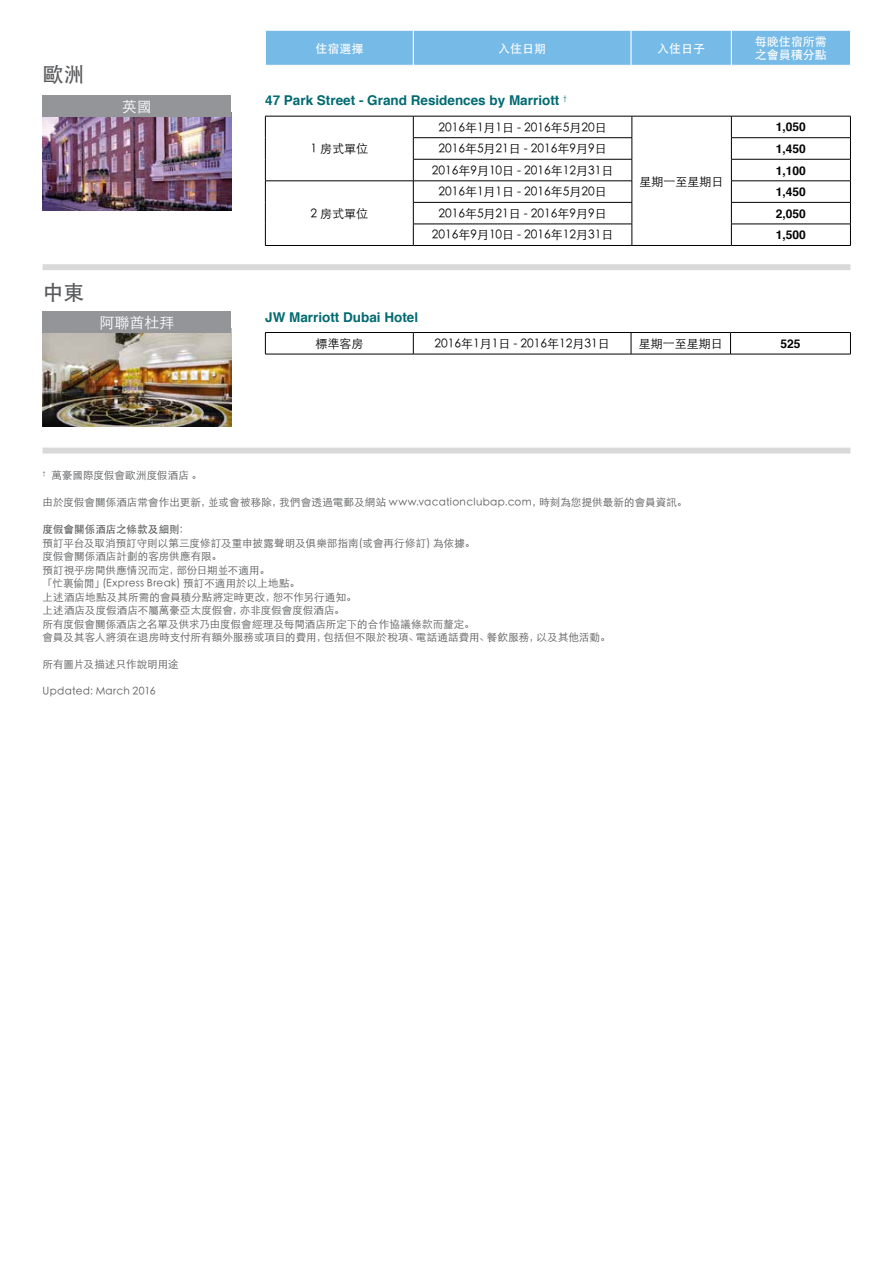
<style>
.page{position:relative;width:893px;height:1263px;background:#fff}
.page>*{position:absolute;margin:0;border:0;box-sizing:border-box;transform-origin:0 0}
.t1{font:21px "ST Heiti";color:#58595b}
.t2{font:15px "ST Xihei";color:#fff}
.t3{font:700 13.5px "Helvetica";color:#006a71}
.t4{font:12px "ST Xihei";color:#000}
.t5{font:700 12px "Helvetica";color:#000}
.t6{font:12px/13.5px "ST Heiti";color:#fff}
.t7{font:10.5px/13.5px "ST Xihei";letter-spacing:.01em;color:#58595b}
.t8{font:10.5px "ST Heiti";letter-spacing:.005em;color:#58595b}
</style>
<div class="page">
<hr style="left:265px;top:332px;width:148px;height:1px;background:#000">
<svg style="left:265px;top:333px;width:1px;height:21px"></svg>
<hr style="left:413px;top:332px;width:218px;height:1px;background:#000">
<svg style="left:413px;top:333px;width:1px;height:21px"></svg>
<hr style="left:631px;top:332px;width:99px;height:1px;background:#000">
<svg style="left:631px;top:333px;width:1px;height:21px"></svg>
<hr style="left:730px;top:332px;width:121px;height:1px;background:#000">
<svg style="left:730px;top:333px;width:1px;height:21px"></svg>
<svg style="left:850px;top:333px;width:1px;height:21px"></svg>
<hr style="left:265px;top:354px;width:148px;height:1px;background:#000">
<hr style="left:413px;top:354px;width:218px;height:1px;background:#000">
<hr style="left:631px;top:354px;width:99px;height:1px;background:#000">
<hr style="left:730px;top:354px;width:121px;height:1px;background:#000">
<img style="left:43px;top:333px;width:188px;height:93px">
<div style="left:43px;top:312px;width:188px;height:21px;background:#939598"></div>
<div style="left:43px;top:264px;width:807px;height:6px;background:#d9d9d9"></div>
<div style="left:43px;top:448px;width:807px;height:6px;background:#d9d9d9"></div>
<div style="left:266px;top:31px;width:584px;height:34px;background:#76bae7"></div>
<hr style="left:413px;top:30px;width:1px;height:35px;background:#fff">
<hr style="left:630px;top:30px;width:2px;height:35px;background:#fff">
<hr style="left:731px;top:30px;width:1px;height:35px;background:#fff">
<img style="left:43px;top:117px;width:188px;height:93px">
<div style="left:43px;top:95px;width:188px;height:22px;background:#939598"></div>
<hr style="left:265px;top:116px;width:148px;height:1px;background:#000">
<hr style="left:413px;top:116px;width:219px;height:1px;background:#000">
<hr style="left:632px;top:116px;width:99px;height:1px;background:#000">
<hr style="left:731px;top:116px;width:120px;height:1px;background:#000">
<hr style="left:413px;top:137px;width:219px;height:1px;background:#000">
<hr style="left:731px;top:137px;width:120px;height:1px;background:#000">
<hr style="left:413px;top:159px;width:219px;height:1px;background:#000">
<hr style="left:731px;top:159px;width:120px;height:1px;background:#000">
<hr style="left:265px;top:181px;width:148px;height:1px;background:#000">
<hr style="left:413px;top:181px;width:219px;height:1px;background:#000">
<hr style="left:731px;top:181px;width:120px;height:1px;background:#000">
<hr style="left:413px;top:202px;width:219px;height:1px;background:#000">
<hr style="left:731px;top:202px;width:120px;height:1px;background:#000">
<svg style="left:265px;top:116px;width:1px;height:129px"></svg>
<hr style="left:413px;top:224px;width:219px;height:1px;background:#000">
<svg style="left:413px;top:116px;width:1px;height:129px"></svg>
<svg style="left:632px;top:116px;width:1px;height:129px"></svg>
<hr style="left:731px;top:224px;width:120px;height:1px;background:#000">
<svg style="left:731px;top:116px;width:1px;height:129px"></svg>
<svg style="left:850px;top:116px;width:1px;height:129px"></svg>
<hr style="left:265px;top:245px;width:148px;height:1px;background:#000">
<hr style="left:413px;top:245px;width:219px;height:1px;background:#000">
<hr style="left:632px;top:245px;width:99px;height:1px;background:#000">
<hr style="left:731px;top:245px;width:120px;height:1px;background:#000">
<h1 class="t1" style="left:43px;top:64px;width:43px">歐洲</h1>
<h2 class="t2" style="left:122px;top:99px;width:31px">英國</h2>
<h1 class="t1" style="left:43px;top:282px;width:43px">中東</h1>
<h2 class="t2" style="left:99px;top:315px;width:76px">阿聯酋杜拜</h2>
<p class="t6" style="left:315px;top:41px;width:49px">住宿選擇</p>
<p class="t6" style="left:498px;top:41px;width:49px">入住日期</p>
<p class="t6" style="left:657px;top:41px;width:49px">入住日子</p>
<p class="t6" style="left:755px;top:35px;width:74px">每晚住宿所需之會員積分點</p>
<p class="t3" style="left:265px;top:90px;width:303px">47 Park Street - Grand Residences by Marriott <sup>†</sup></p>
<p class="t4" style="left:438px;top:121px;width:170px">2016年1月1日 - 2016年5月20日</p>
<p class="t5" style="left:776px;top:118px;width:32px">1,050</p>
<p class="t4" style="left:311px;top:143px;width:59px">1 房式單位</p>
<p class="t4" style="left:311px;top:208px;width:59px">2 房式單位</p>
<p class="t4" style="left:438px;top:143px;width:170px">2016年5月21日 - 2016年9月9日</p>
<p class="t5" style="left:776px;top:139px;width:32px">1,450</p>
<p class="t4" style="left:432px;top:164px;width:183px">2016年9月10日 - 2016年12月31日</p>
<p class="t5" style="left:776px;top:161px;width:32px">1,100</p>
<p class="t4" style="left:640px;top:175px;width:85px">星期一至星期日</p>
<p class="t4" style="left:438px;top:186px;width:170px">2016年1月1日 - 2016年5月20日</p>
<p class="t5" style="left:776px;top:182px;width:32px">1,450</p>
<p class="t4" style="left:438px;top:208px;width:170px">2016年5月21日 - 2016年9月9日</p>
<p class="t5" style="left:776px;top:204px;width:32px">2,050</p>
<p class="t4" style="left:432px;top:229px;width:183px">2016年9月10日 - 2016年12月31日</p>
<p class="t5" style="left:776px;top:225px;width:32px">1,500</p>
<p class="t3" style="left:265px;top:306px;width:155px">JW Marriott Dubai Hotel</p>
<p class="t4" style="left:315px;top:338px;width:49px">標準客房</p>
<p class="t4" style="left:435px;top:338px;width:177px">2016年1月1日 - 2016年12月31日</p>
<p class="t4" style="left:639px;top:338px;width:85px">星期一至星期日</p>
<p class="t5" style="left:780px;top:334px;width:22px">525</p>
<p class="t7" style="left:43px;top:469px;width:161px"><sup>†</sup> 萬豪國際度假會歐洲度假酒店 。</p>
<p class="t7" style="left:43px;top:496px;width:646px">由於度假會關係酒店常會作出更新，並或會被移除，我們會透過電郵及網站 www.vacationclubap.com，時刻為您提供最新的會員資訊。</p>
<p class="t8" style="left:43px;top:524px;width:142px">度假會關係酒店之條款及細則:</p>
<p class="t7" style="left:43px;top:536px;width:569px">預訂平台及取消預訂守則以第三度修訂及重申披露聲明及俱樂部指南(或會再行修訂) 為依據。<br>度假會關係酒店計劃的客房供應有限。<br>預訂視乎房間供應情況而定，部份日期並不適用。<br>「忙裏偷閒」(Express Break) 預訂不適用於以上地點。<br>上述酒店地點及其所需的會員積分點將定時更改，恕不作另行通知。<br>上述酒店及度假酒店不屬萬豪亞太度假會，亦非度假會度假酒店。<br>所有度假會關係酒店之名單及供求乃由度假會經理及每間酒店所定下的合作協議條款而釐定。<br>會員及其客人將須在退房時支付所有額外服務或項目的費用，包括但不限於稅項、電話通話費用、餐飲服務，以及其他活動。</p>
<p class="t7" style="left:43px;top:658px;width:138px">所有圖片及描述只作說明用途</p>
<p class="t7" style="left:43px;top:685px;width:115px">Updated: March 2016</p>
</div>
